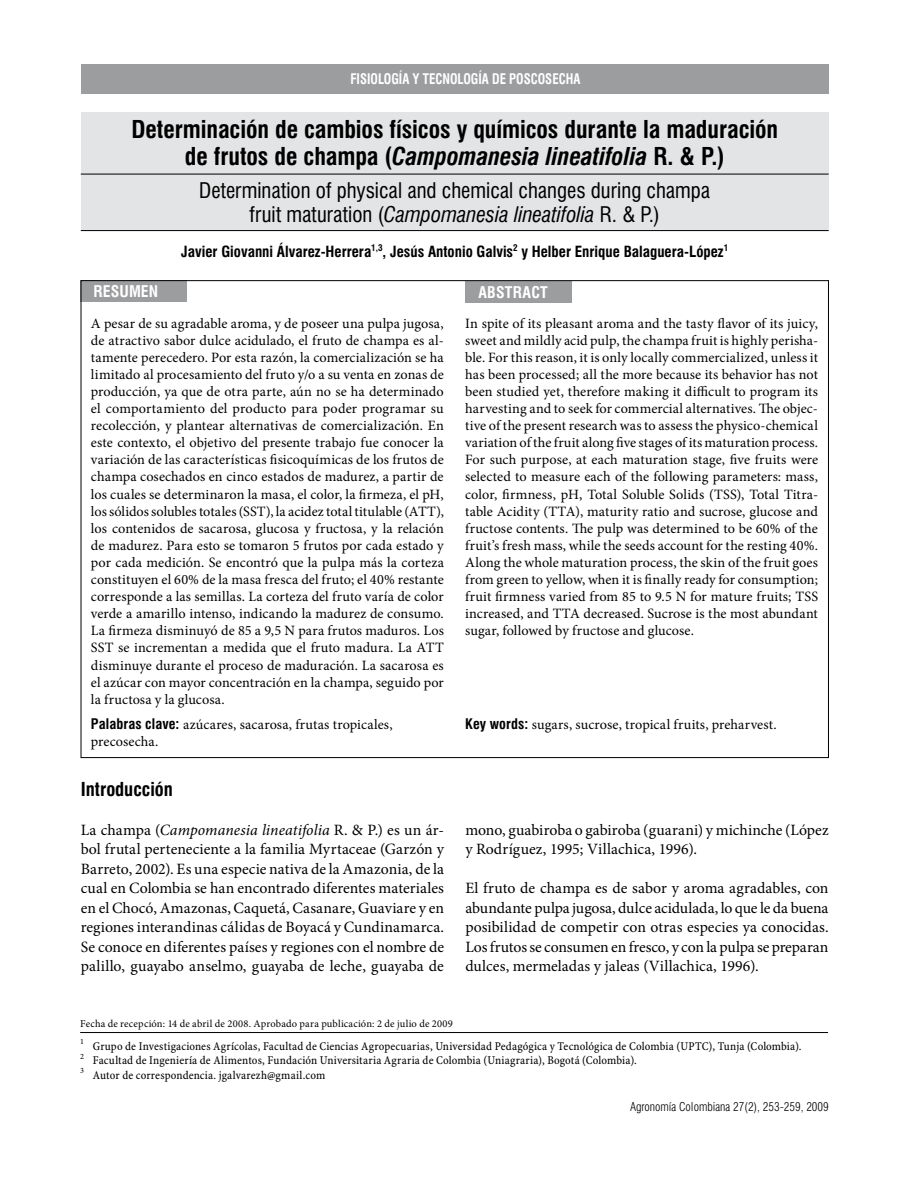
<style>
.page{position:relative;width:918px;height:1188px;background:#fff}
.page>*{position:absolute;margin:0;border:0;box-sizing:border-box;transform-origin:0 0}
.t1{font:700 condensed 24px/27px "Swiss 721 BT";letter-spacing:-.005em;color:#000;text-align:center}
.t2{font:condensed 21px/24px "Swiss 721 BT";color:#000;text-align:center}
.t3{font:700 condensed 18.75px "Swiss 721 BT";color:#000}
.t4{font:15.75px/19.5px "Minion Pro";color:#000;text-align:justify}
.t5{font:700 condensed 15.75px "Swiss 721 BT";letter-spacing:.01em;color:#fff}
.t6{font:700 condensed 15px "Swiss 721 BT";color:#000}
.t7{font:14.25px/17.1px "Minion Pro";letter-spacing:.01em;color:#000;text-align:justify}
.t8{font:700 condensed 14.25px "Swiss 721 BT";color:#fff;scale:.9 1}
.t9{font:12px/14.4px "Minion Pro Cn Capt";letter-spacing:.01em;color:#000}
.t10{font:300 condensed 12px "Swiss 721 BT";color:#000}
.t11{font:10.5px "Minion Pro";letter-spacing:.015em;color:#000}
.s1{font-style:italic}
.s2{font-family:"Swiss 721 BT";font-weight:700;font-stretch:condensed}
</style>
<div class="page">
<div style="left:466px;top:281px;width:106px;height:22px;background:#9c9d9f"></div>
<div style="left:81px;top:280px;width:106px;height:22px;background:#9c9d9f"></div>
<hr style="left:80px;top:1032px;width:748px;height:1px;background:#000">
<div style="left:81px;top:64px;width:748px;height:30px;background:#9c9d9f"></div>
<div style="left:81px;top:112px;width:748px;height:119px;background:#e3e4e5"></div>
<hr style="left:81px;top:174px;width:748px;height:1px;background:#000">
<hr style="left:81px;top:230px;width:748px;height:1px;background:#000">
<p class="t8" style="left:350px;top:73px;width:257px">FISIOLOGÍA Y TECNOLOGÍA DE POSCOSECHA</p>
<h1 class="t1" style="left:131px;top:118px;width:648px">Determinación de cambios físicos y químicos durante la maduración de frutos de champa (<span class="s1">Campomanesia lineatifolia</span> R. &amp; P.)</h1>
<h2 class="t2" style="left:199px;top:180px;width:513px">Determination of physical and chemical changes during champa fruit maturation (<span class="s1">Campomanesia lineatifolia</span> R. &amp; P.)</h2>
<p class="t6" style="left:181px;top:246px;width:548px">Javier Giovanni Álvarez-Herrera<sup>1,3</sup>, Jesús Antonio Galvis<sup>2</sup> y Helber Enrique Balaguera-López<sup>1</sup></p>
<p class="t5" style="left:94px;top:285px;width:66px">RESUMEN</p>
<p class="t5" style="left:478px;top:286px;width:71px">ABSTRACT</p>
<p class="t7" style="left:91px;top:316px;width:354px">A pesar de su agradable aroma, y de poseer una pulpa jugosa, de atractivo sabor dulce acidulado, el fruto de champa es al&shy;tamente perecedero. Por esta razón, la comercialización se ha limitado al procesamiento del fruto y/o a su venta en zonas de producción, ya que de otra parte, aún no se ha determinado el comportamiento del producto para poder programar su recolección, y plantear alternativas de comercialización. En este contexto, el objetivo del presente trabajo fue conocer la variación de las características fisicoquímicas de los frutos de champa cosechados en cinco estados de madurez, a partir de los cuales se determinaron la masa, el color, la firmeza, el pH, los sólidos solubles totales (SST), la acidez total titulable (ATT), los contenidos de sacarosa, glucosa y fructosa, y la relación de madurez. Para esto se tomaron 5 frutos por cada estado y por cada medición. Se encontró que la pulpa más la corteza constituyen el 60% de la masa fresca del fruto; el 40% restante corresponde a las semillas. La corteza del fruto varía de color verde a amarillo intenso, indicando la madurez de consumo.<br>La firmeza disminuyó de 85 a 9,5 N para frutos maduros. Los SST se incrementan a medida que el fruto madura. La ATT disminuye durante el proceso de maduración. La sacarosa es el azúcar con mayor concentración en la champa, seguido por la fructosa y la glucosa.</p>
<p class="t7" style="left:465px;top:316px;width:355px">In spite of its pleasant aroma and the tasty flavor of its juicy, sweet and mildly acid pulp, the champa fruit is highly perisha&shy;ble. For this reason, it is only locally commercialized, unless it has been processed; all the more because its behavior has not been studied yet, therefore making it difficult to program its harvesting and to seek for commercial alternatives. The objec&shy;tive of the present research was to assess the physico-chemical variation of the fruit along five stages of its maturation process.<br>For such purpose, at each maturation stage, five fruits were selected to measure each of the following parameters: mass, color, firmness, pH, Total Soluble Solids (TSS), Total Titra&shy;table Acidity (TTA), maturity ratio and sucrose, glucose and fructose contents. The pulp was determined to be 60% of the fruit’s fresh mass, while the seeds account for the resting 40%.<br>Along the whole maturation process, the skin of the fruit goes from green to yellow, when it is finally ready for consumption; fruit firmness varied from 85 to 9.5 N for mature fruits; TSS increased, and TTA decreased. Sucrose is the most abundant sugar, followed by fructose and glucose.</p>
<p class="t7" style="left:91px;top:717px;width:303px"><span class="s2">Palabras clave:</span> azúcares, sacarosa, frutas tropicales,</p>
<p class="t7" style="left:465px;top:717px;width:313px"><span class="s2">Key words:</span> sugars, sucrose, tropical fruits, preharvest.</p>
<p class="t7" style="left:91px;top:734px;width:69px">precosecha.</p>
<h3 class="t3" style="left:81px;top:782px;width:94px">Introducción</h3>
<p class="t4" style="left:81px;top:821px;width:365px">La champa (<span class="s1">Campomanesia lineatifolia</span> R. &amp; P.) es un ár&shy;bol frutal perteneciente a la familia Myrtaceae (Garzón y Barreto, 2002). Es una especie nativa de la Amazonia, de la cual en Colombia se han encontrado diferentes materiales en el Chocó, Amazonas, Caquetá, Casanare, Guaviare y en regiones interandinas cálidas de Boyacá y Cundinamarca.<br>Se conoce en diferentes países y regiones con el nombre de palillo, guayabo anselmo, guayaba de leche, guayaba de</p>
<p class="t4" style="left:465px;top:821px;width:365px">mono, guabiroba o gabiroba (guarani) y michinche (López y Rodríguez, 1995; Villachica, 1996).</p>
<p class="t4" style="left:465px;top:880px;width:365px">El fruto de champa es de sabor y aroma agradables, con abundante pulpa jugosa, dulce acidulada, lo que le da buena posibilidad de competir con otras especies ya conocidas.<br>Los frutos se consumen en fresco, y con la pulpa se preparan dulces, mermeladas y jaleas (Villachica, 1996).</p>
<p class="t11" style="left:80px;top:1019px;width:374px">Fecha de recepción: 14 de abril de 2008. Aprobado para publicación: 2 de julio de 2009</p>
<p class="t9" style="left:80px;top:1040px;width:723px"><sup>1</sup> Grupo de Investigaciones Agrícolas, Facultad de Ciencias Agropecuarias, Universidad Pedagógica y Tecnológica de Colombia (UPTC), Tunja (Colombia).<br><sup>2</sup> Facultad de Ingeniería de Alimentos, Fundación Universitaria Agraria de Colombia (Uniagraria), Bogotá (Colombia).<br><sup>3</sup> Autor de correspondencia. jgalvarezh@gmail.com</p>
<p class="t10" style="left:630px;top:1103px;width:200px">Agronomía Colombiana 27(2), 253-259, 2009</p>
</div>
